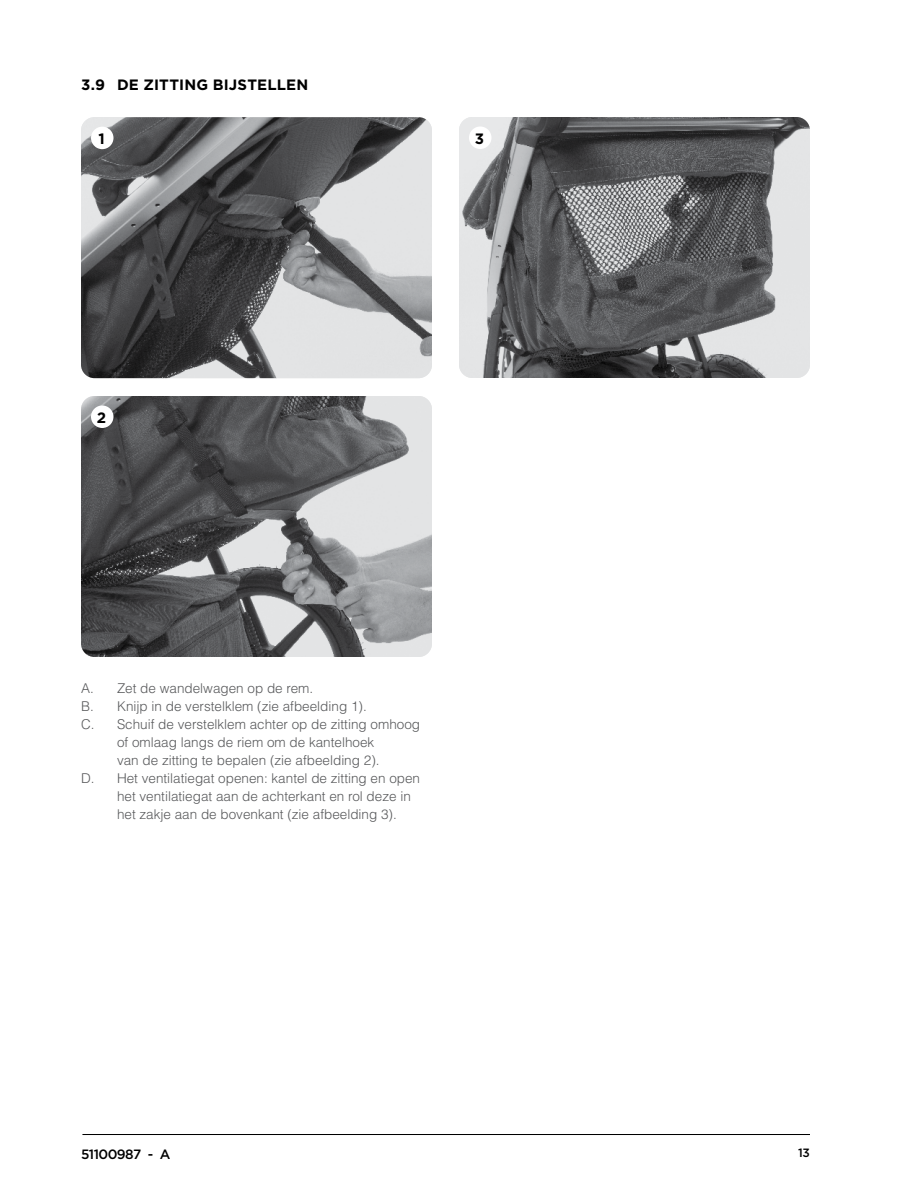
<style>
.page{position:relative;width:918px;height:1188px;background:#fff}
.page>*{position:absolute;margin:0;border:0;box-sizing:border-box;transform-origin:0 0}
.t1{font:700 15px "Gotham";letter-spacing:.015em;color:#000}
.t2{font:300 13.5px "Helvetica";color:#58595b}
.t3{font:500 13.5px "Thule";letter-spacing:-.04em;color:#000}
.t4{font:500 12px "Thule";color:#000}
</style>
<div class="page">
<hr style="left:82px;top:1134px;width:728px;height:1px;background:#000">
<img style="left:459px;top:117px;width:351px;height:261px">
<div style="left:469px;top:127px;width:23px;height:22px;background:#fff;border-radius:50%"></div>
<img style="left:81px;top:117px;width:351px;height:261px">
<div style="left:91px;top:127px;width:23px;height:22px;background:#fff;border-radius:50%"></div>
<img style="left:81px;top:396px;width:351px;height:261px">
<div style="left:91px;top:406px;width:23px;height:22px;background:#fff;border-radius:50%"></div>
<p class="t1" style="left:81px;top:75px;width:229px">3.9 DE ZITTI NG BIJSTELLEN</p>
<p class="t1" style="left:98px;top:129px;width:8px">1</p>
<p class="t1" style="left:475px;top:128px;width:11px">3</p>
<p class="t1" style="left:97px;top:407px;width:11px">2</p>
<p class="t2" style="left:81px;top:680px;width:234px">A. Zet de wandelwagen op de rem.</p>
<p class="t2" style="left:81px;top:698px;width:287px">B. Knijp in de verstelklem (zie afbeelding 1).</p>
<p class="t2" style="left:81px;top:716px;width:341px">C. Schuif de verstelklem achter op de zitting omhoog</p>
<p class="t2" style="left:117px;top:734px;width:259px">of omlaag langs de riem om de kantelhoek</p>
<p class="t2" style="left:117px;top:752px;width:264px">van de zitting te bepalen (zie afbeelding 2).</p>
<p class="t2" style="left:81px;top:770px;width:341px">D. Het ventilatiegat openen: kantel de zitting en open</p>
<p class="t2" style="left:117px;top:788px;width:295px">het ventilatiegat aan de achterkant en rol deze in</p>
<p class="t2" style="left:117px;top:806px;width:281px">het zakje aan de bovenkant (zie afbeelding 3).</p>
<p class="t3" style="left:81px;top:1145px;width:91px">51100987 - A</p>
<p class="t4" style="left:798px;top:1145px;width:13px">13</p>
</div>
